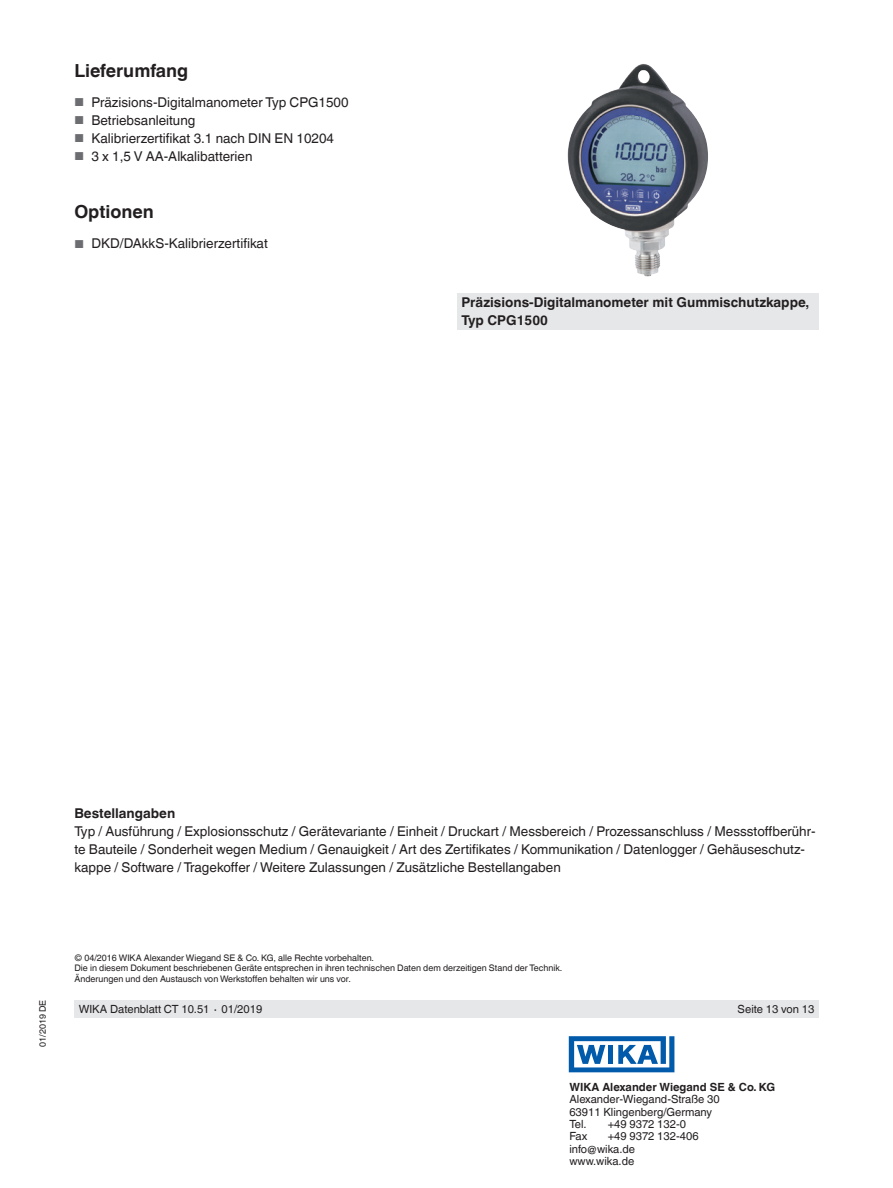
<style>
.page{position:relative;width:893px;height:1188px;background:#fff}
.page>*{position:absolute;margin:0;border:0;box-sizing:border-box;transform-origin:0 0}
.t1{font:700 18px "Helvetica World";color:#231f20}
.t2{font:13.5px/18px "Helvetica World";color:#231f20}
.t3{font:700 13.5px/18px "Helvetica World";color:#231f20}
.t4{font:11.25px/12.3px "Helvetica World";color:#231f20}
.t5{font:700 11.25px "Helvetica World";color:#231f20}
.t6{font:9px/10.5px "Helvetica World";color:#231f20}
.s1{font-size:11.55px;color:#6c6d70}
</style>
<div class="page">
<div style="left:74px;top:1000px;width:745px;height:18px;background:#e6e7e9"></div>
<svg style="left:569px;top:1036px;width:105px;height:36px"></svg>
<div style="left:457px;top:293px;width:362px;height:37px;background:#e6e7e9"></div>
<img style="left:568px;top:64px;width:140px;height:212px">
<h1 class="t1" style="left:74px;top:60px;width:115px">Lieferumfang</h1>
<p class="t2" style="left:74px;top:93px;width:276px"><span class="s1">■</span> Präzisions-Digitalmanometer Typ CPG1500</p>
<p class="t2" style="left:74px;top:111px;width:122px"><span class="s1">■</span> Betriebsanleitung</p>
<p class="t2" style="left:74px;top:129px;width:261px"><span class="s1">■</span> Kalibrierzertifikat 3.1 nach DIN EN 10204</p>
<p class="t2" style="left:74px;top:147px;width:180px"><span class="s1">■</span> 3 x 1,5 V AA-Alkalibatterien</p>
<h1 class="t1" style="left:74px;top:201px;width:81px">Optionen</h1>
<p class="t2" style="left:74px;top:235px;width:195px"><span class="s1">■</span> DKD/DAkkS-Kalibrierzertifikat</p>
<p class="t3" style="left:461px;top:294px;width:349px">Präzisions-Digitalmanometer mit Gummischutzkappe,<br>Typ CPG1500</p>
<p class="t3" style="left:74px;top:804px;width:102px">Bestellangaben</p>
<p class="t2" style="left:74px;top:822px;width:743px">Typ / Ausführung / Explosionsschutz / Gerätevariante / Einheit / Druckart / Messbereich / Prozessanschluss / Messstoffberühr&shy;te Bauteile / Sonderheit wegen Medium / Genauigkeit / Art des Zertifikates / Kommunikation / Datenlogger / Gehäuseschutz&shy;kappe / Software / Tragekoffer / Weitere Zulassungen / Zusätzliche Bestellangaben</p>
<p class="t6" style="left:37px;top:1047px;width:49px;rotate:-90deg">01/2019 DE</p>
<p class="t6" style="left:74px;top:952px;width:489px">© 04/2016 WIKA Alexander Wiegand SE &amp; Co. KG, alle Rechte vorbehalten.<br>Die in diesem Dokument beschriebenen Geräte entsprechen in ihren technischen Daten dem derzeitigen Stand der Technik.<br>Änderungen und den Austausch von Werkstoffen behalten wir uns vor.</p>
<p class="t4" style="left:79px;top:1003px;width:185px">WIKA Datenblatt CT 10.51 ∙ 01/2019</p>
<p class="t4" style="left:738px;top:1003px;width:78px">Seite 13 von 13</p>
<p class="t5" style="left:569px;top:1081px;width:207px">WIKA Alexander Wiegand SE &amp; Co. KG</p>
<p class="t4" style="left:569px;top:1093px;width:152px">Alexander-Wiegand-Straße 30<br>63911 Klingenberg/Germany<br>Tel.</p>
<p class="t4" style="left:608px;top:1118px;width:80px">+49 9372 132-0</p>
<p class="t4" style="left:569px;top:1130px;width:19px">Fax</p>
<p class="t4" style="left:569px;top:1130px;width:131px;text-indent:38px">+49 9372 132-406 info@wika.de www.wika.de</p>
</div>
